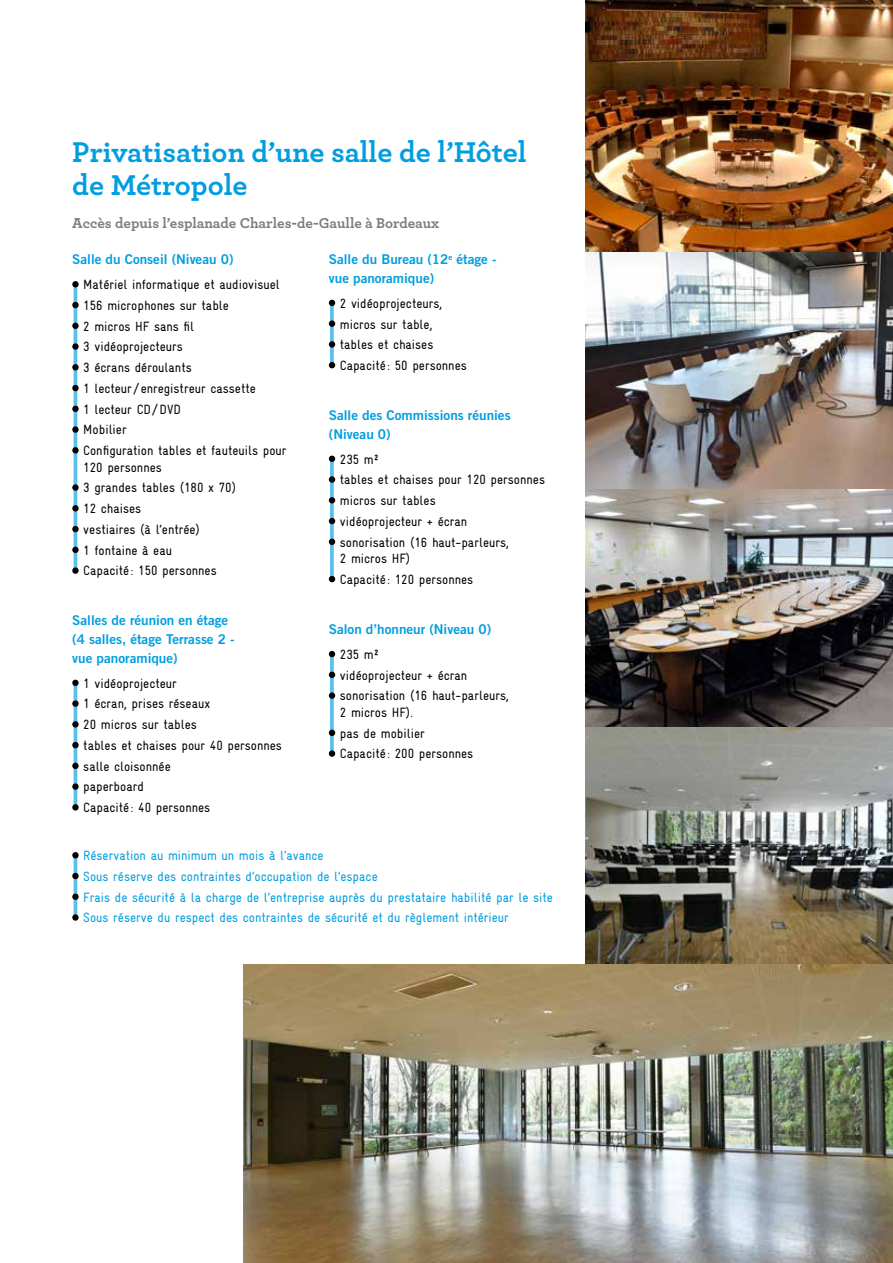
<style>
.page{position:relative;width:893px;height:1263px;background:#fff}
.page>*{position:absolute;margin:0;border:0;box-sizing:border-box;transform-origin:0 0}
.t1{font:700 30px/33.3px "Archer Pro";color:#009ee0}
.t2{font:700 15px "Archer Pro";color:#7b7c7e}
.t3{font:13.5px/20.7px "Gravur Condensed Pro";color:#000}
.t4{font:13.5px/20.7px "Gravur Condensed Pro";color:#009ee0}
.t5{font:13.5px/18.6px "Trade Gothic Bold Two";color:#009ee0}
</style>
<div class="page">
<img style="left:585px;top:0;width:308px;height:727px">
<div style="left:72px;top:281px;width:7px;height:6px;background:#000;border-radius:50%"></div>
<div style="left:72px;top:302px;width:7px;height:6px;background:#000;border-radius:50%"></div>
<div style="left:72px;top:323px;width:7px;height:6px;background:#000;border-radius:50%"></div>
<svg style="left:72px;top:343px;width:7px;height:7px"></svg>
<div style="left:72px;top:364px;width:7px;height:6px;background:#000;border-radius:50%"></div>
<div style="left:72px;top:385px;width:7px;height:6px;background:#000;border-radius:50%"></div>
<div style="left:72px;top:406px;width:7px;height:6px;background:#000;border-radius:50%"></div>
<svg style="left:72px;top:426px;width:7px;height:7px"></svg>
<svg style="left:72px;top:447px;width:7px;height:6px"></svg>
<svg style="left:72px;top:484px;width:7px;height:7px"></svg>
<svg style="left:72px;top:505px;width:7px;height:6px"></svg>
<div style="left:72px;top:526px;width:7px;height:6px;background:#000;border-radius:50%"></div>
<div style="left:72px;top:547px;width:7px;height:6px;background:#000;border-radius:50%"></div>
<svg style="left:72px;top:567px;width:7px;height:7px"></svg>
<div style="left:72px;top:680px;width:7px;height:6px;background:#000;border-radius:50%"></div>
<svg style="left:72px;top:700px;width:7px;height:7px"></svg>
<svg style="left:72px;top:721px;width:7px;height:6px"></svg>
<div style="left:72px;top:742px;width:7px;height:6px;background:#000;border-radius:50%"></div>
<div style="left:72px;top:763px;width:7px;height:6px;background:#000;border-radius:50%"></div>
<svg style="left:72px;top:783px;width:7px;height:7px"></svg>
<svg style="left:72px;top:804px;width:7px;height:6px"></svg>
<svg style="left:329px;top:300px;width:6px;height:6px"></svg>
<svg style="left:329px;top:362px;width:6px;height:6px"></svg>
<svg style="left:329px;top:456px;width:6px;height:5px"></svg>
<svg style="left:329px;top:518px;width:6px;height:6px"></svg>
<svg style="left:329px;top:576px;width:6px;height:6px"></svg>
<svg style="left:329px;top:651px;width:6px;height:6px"></svg>
<div style="left:329px;top:750px;width:6px;height:7px;background:#000;border-radius:50%"></div>
<div style="left:72px;top:852px;width:7px;height:6px;background:#000;border-radius:50%"></div>
<div style="left:72px;top:873px;width:7px;height:6px;background:#000;border-radius:50%"></div>
<svg style="left:72px;top:893px;width:7px;height:7px"></svg>
<svg style="left:72px;top:914px;width:7px;height:7px"></svg>
<img style="left:585px;top:727px;width:308px;height:237px">
<hr style="left:74px;top:284px;width:3px;height:287px;background:#009ee0">
<hr style="left:74px;top:684px;width:3px;height:125px;background:#009ee0">
<svg style="left:330px;top:654px;width:4px;height:97px"></svg>
<svg style="left:330px;top:459px;width:4px;height:120px"></svg>
<svg style="left:330px;top:302px;width:4px;height:64px"></svg>
<hr style="left:74px;top:857px;width:3px;height:62px;background:#009ee0">
<img style="left:243px;top:964px;width:650px;height:299px">
<h1 class="t1" style="left:72px;top:133px;width:456px">Privatisation d’une salle de l’Hôtel de Métropole</h1>
<p class="t2" style="left:72px;top:212px;width:368px">Accès depuis l’esplanade Charles-de-Gaulle à Bordeaux</p>
<p class="t5" style="left:72px;top:250px;width:163px">Salle du Conseil (Niveau 0)</p>
<p class="t3" style="left:83px;top:274px;width:205px">Matériel informatique et audiovisuel<br>156 microphones sur table<br>2 micros HF sans fil<br>3 vidéoprojecteurs<br>3 écrans déroulants<br>1 lecteur/ enregistreur cassette<br>1 lecteur CD / DVD<br>Mobilier<br>Configuration tables et fauteuils pour</p>
<p class="t3" style="left:83px;top:457px;width:154px">120 personnes<br>3 grandes tables (180 x 70)<br>12 chaises<br>vestiaires (à l’entrée)<br>1 fontaine à eau<br>Capacité : 150 personnes</p>
<p class="t5" style="left:72px;top:611px;width:164px">Salles de réunion en étage (4 salles, étage Terrasse 2 - vue panoramique)</p>
<p class="t3" style="left:83px;top:673px;width:200px">1 vidéoprojecteur<br>1 écran, prises réseaux<br>20 micros sur tables<br>tables et chaises pour 40 personnes salle cloisonnée<br>paperboard<br>Capacité : 40 personnes</p>
<p class="t5" style="left:329px;top:250px;width:169px">Salle du Bureau (12<sup>e</sup> étage - vue panoramique)</p>
<p class="t3" style="left:340px;top:293px;width:128px">2 vidéoprojecteurs, micros sur table, tables et chaises<br>Capacité : 50 personnes</p>
<p class="t5" style="left:329px;top:406px;width:183px">Salle des Commissions réunies (Niveau 0)</p>
<p class="t3" style="left:340px;top:449px;width:207px">235 m²<br>tables et chaises pour 120 personnes micros sur tables<br>vidéoprojecteur + écran<br>sonorisation (16 haut-parleurs,</p>
<p class="t3" style="left:340px;top:548px;width:135px">2 micros HF)<br>Capacité : 120 personnes</p>
<p class="t5" style="left:329px;top:619px;width:164px">Salon d’honneur (Niveau 0)</p>
<p class="t3" style="left:340px;top:644px;width:171px">235 m²<br>vidéoprojecteur + écran sonorisation (16 haut-parleurs,</p>
<p class="t3" style="left:340px;top:702px;width:135px">2 micros HF).<br>pas de mobilier<br>Capacité : 200 personnes</p>
<p class="t4" style="left:83px;top:845px;width:471px">Réservation au minimum un mois à l’avance<br>Sous réserve des contraintes d’occupation de l’espace<br>Frais de sécurité à la charge de l’entreprise auprès du prestataire habilité par le site Sous réserve du respect des contraintes de sécurité et du règlement intérieur</p>
</div>
